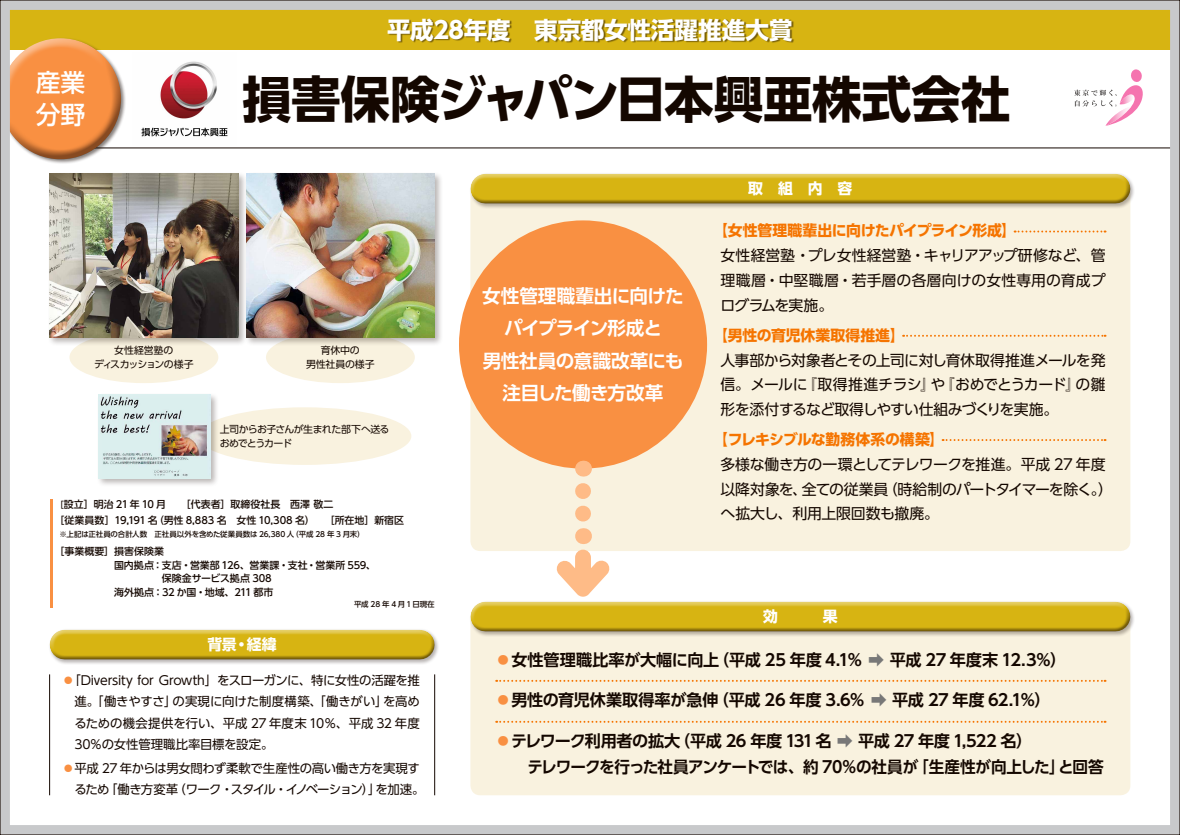
<style>
.page{position:relative;width:1180px;height:835px;background:#fff}
.page>*{position:absolute;margin:0;border:0;box-sizing:border-box;transform-origin:0 0}
.t1{font:700 49.59px "UD Shin Go Pr 6 N";letter-spacing:-.01em;color:#140700}
.t2{font:500 24.82px/32.2px "UD Shin Go Pr 6 N";color:#fff}
.t3{font:700 23.55px "UD Shin Go Pr 6 N";letter-spacing:-.005em;color:#fff}
.t4{font:700 18.59px/32.2px "UD Shin Go Pr 6 N De";letter-spacing:-.03em;color:#fff;text-align:center}
.t5{font:700 16.13px/26.1px "UD Shin Go Pr 6 N De";letter-spacing:-.025em;color:#140700}
.t6{font:14.87px/24.8px "UD Shin Go Pr 6 N";letter-spacing:-.025em;color:#140700;text-align:justify}
.t7{font:700 14.87px "UD Shin Go Pr 6 N";letter-spacing:-.025em;color:#f57400}
.t8{font:700 14.87px "UD Shin Go Pr 6 N";color:#fff}
.t9{font:700 14.87px "UD Shin Go Pr 6 N";letter-spacing:-.005em;color:#f57400}
.t10{font:12.39px/21.1px "UD Shin Go Pr 6 N";letter-spacing:-.025em;color:#140700;text-align:justify}
.t11{font:500 9.9px/15.6px "UD Shin Go Pr 6 N";letter-spacing:-.005em;color:#140700}
.t12{font:9.9px/13.6px "UD Shin Go Pr 6 N";letter-spacing:-.065em;color:#140700}
.t13{font:9.9px/13.6px "UD Shin Go Pr 6 N";letter-spacing:-.045em;color:#140700;text-align:center}
.t14{font:9.9px/13.6px "UD Shin Go Pr 6 N";letter-spacing:-.02em;color:#140700;text-align:center}
.t15{font:500 7.46px "UD Shin Go Pr 6 N";letter-spacing:-.01em;color:#140700}
.t16{font:500 7.46px "UD Shin Go Pr 6 N";letter-spacing:.15em;color:#140700}
.s1{font-size:8.68px}
.s2{color:#f99042}
.s3{color:#787878}
</style>
<div class="page">
<div style="left:0;top:0;width:1180px;height:50px;background:#d7b412"></div>
<div style="left:388px;top:19px;width:406px;height:24px;background:#140700;opacity:.5"></div>
<svg style="left:1074px;top:69px;width:68px;height:57px"></svg>
<hr style="left:50px;top:148px;width:1130px;height:1px;background:#140700">
<img style="left:141px;top:61px;width:87px;height:76px">
<div style="left:470px;top:209px;width:660px;height:342px;background:#f9f2df"></div>
<div style="left:470px;top:636px;width:660px;height:159px;background:#f9f2df"></div>
<div style="left:69px;top:331px;width:149px;height:52px;background:#f9f2df;border-radius:50%"></div>
<div style="left:266px;top:331px;width:149px;height:52px;background:#f9f2df;border-radius:50%"></div>
<div style="left:198px;top:407px;width:213px;height:58px;background:#f9f2df;border-radius:50%"></div>
<div style="left:469px;top:172px;width:666px;height:37px;background:#140700;opacity:.3"></div>
<div style="left:470px;top:174px;width:660px;height:20px;background:#fff;opacity:.5"></div>
<div style="left:470px;top:178px;width:660px;height:26px;background:#140700;opacity:.5"></div>
<div style="left:469px;top:600px;width:666px;height:36px;background:#140700;opacity:.3"></div>
<div style="left:470px;top:601px;width:660px;height:20px;background:#fff;opacity:.5"></div>
<div style="left:470px;top:605px;width:660px;height:27px;background:#140700;opacity:.5"></div>
<div style="left:48px;top:628px;width:392px;height:36px;background:#140700;opacity:.3"></div>
<div style="left:50px;top:629px;width:385px;height:20px;background:#fff;opacity:.5"></div>
<div style="left:50px;top:634px;width:385px;height:26px;background:#140700;opacity:.5"></div>
<div style="left:0;top:37px;width:126px;height:128px;background:#140700;opacity:.5"></div>
<div style="left:0;top:38px;width:120px;height:95px;background:#fff;opacity:.5"></div>
<div style="left:0;top:57px;width:122px;height:103px;background:#140700;opacity:.5"></div>
<svg style="left:1014px;top:230px;width:91px;height:2px"></svg>
<svg style="left:903px;top:335px;width:202px;height:2px"></svg>
<svg style="left:942px;top:439px;width:163px;height:2px"></svg>
<svg style="left:496px;top:679px;width:609px;height:2px"></svg>
<svg style="left:496px;top:720px;width:609px;height:2px"></svg>
<hr style="left:50px;top:499px;width:3px;height:109px;background:#f99042">
<div style="left:48px;top:172px;width:199px;height:174px;background:#140700;opacity:.3"></div>
<img style="left:50px;top:174px;width:188px;height:163px">
<div style="left:459px;top:220px;width:248px;height:248px;background:#f99042;border-radius:50%"></div>
<hr style="left:49px;top:674px;width:1px;height:121px;background:#140700">
<hr style="left:434px;top:674px;width:1px;height:121px;background:#140700">
<svg style="left:556px;top:528px;width:54px;height:68px"></svg>
<svg style="left:575px;top:460px;width:16px;height:53px"></svg>
<div style="left:244px;top:172px;width:200px;height:174px;background:#140700;opacity:.3"></div>
<img style="left:246px;top:174px;width:189px;height:163px">
<div style="left:96px;top:392px;width:123px;height:95px;background:#140700;opacity:.3"></div>
<img style="left:98px;top:394px;width:112px;height:84px">
<div style="left:0;top:0;width:1180px;height:834px;border:10px solid #c8c9cb"></div>
<h2 class="t2" style="left:36px;top:66px;width:51px">産業分野</h2>
<h3 class="t3" style="left:387px;top:10px;width:407px">平成28年度　東京都女性活躍推進大賞</h3>
<h1 class="t1" style="left:242px;top:58px;width:770px">損害保険ジャパン日本興亜株式会社</h1>
<p class="t13" style="left:94px;top:343px;width:101px">女性経営塾の<br>ディスカッションの様子</p>
<p class="t14" style="left:306px;top:343px;width:70px">育休中の<br>男性社員の様子</p>
<p class="t12" style="left:220px;top:422px;width:171px">上司からお子さんが生まれた部下へ送るおめでとうカード</p>
<p class="t11" style="left:55px;top:496px;width:351px"><span class="s1">［</span>設立］明治 21 年 10 月　　［代表者］取締役社長　西澤 敬二<br>［従業員数］19,191 名（男性 8,883 名　女性 10,308 名）　　［所在地］新宿区</p>
<p class="t15" style="left:60px;top:528px;width:306px">※上記は正社員の合計人数　正社員以外を含めた従業員数は 26,380 人（平成 28 年 3 月末）</p>
<p class="t11" style="left:55px;top:543px;width:111px">［事業概要］損害保険業</p>
<p class="t11" style="left:114px;top:556px;width:263px">国内拠点：支店・営業部 126、営業課・支社・営業所 559、</p>
<p class="t11" style="left:162px;top:570px;width:111px">保険金サービス拠点 308</p>
<p class="t11" style="left:114px;top:584px;width:161px">海外拠点：32 か国・地域、211 都市</p>
<p class="t16" style="left:354px;top:598px;width:82px">平成28年4月1日現在</p>
<p class="t8" style="left:207px;top:632px;width:71px">背景・経緯</p>
<p class="t10" style="left:74px;top:669px;width:347px;text-indent:-12px"><span class="s2">⃝</span>「Diversity for Growth」をスローガンに、特に女性の活躍を推進。「働きやすさ」の実現に向けた制度構築、「働きがい」を高めるための機会提供を行い、平成 27 年度末 10％、平成 32 年度30％の女性管理職比率目標を設定。</p>
<p class="t10" style="left:74px;top:757px;width:351px;text-indent:-12px"><span class="s2">⃝</span>平成 27 年からは男女問わず柔軟で生産性の高い働き方を実現するため「働き方変革（ワーク・スタイル・イノベーション）」を加速。</p>
<p class="t4" style="left:482px;top:279px;width:203px">女性管理職輩出に向けたパイプライン形成と<br>男性社員の意識改革にも注目した働き方改革</p>
<p class="t8" style="left:748px;top:176px;width:106px">取　組　内　容</p>
<p class="t7" style="left:713px;top:219px;width:304px">【女性管理職輩出に向けたパイプライン形成】</p>
<p class="t6" style="left:720px;top:243px;width:386px">女性経営塾・プレ女性経営塾・キャリアアップ研修など、管理職層・中堅職層・若手層の各層向けの女性専用の育成プログラムを実施。</p>
<p class="t9" style="left:713px;top:323px;width:193px">【男性の育児休業取得推進】</p>
<p class="t6" style="left:720px;top:347px;width:386px">人事部から対象者とその上司に対し育休取得推進メールを発信。メールに『取得推進チラシ』や『おめでとうカード』の雛形を添付するなど取得しやすい仕組みづくりを実施。</p>
<p class="t7" style="left:713px;top:427px;width:232px">【フレキシブルな勤務体系の構築】</p>
<p class="t6" style="left:720px;top:451px;width:394px;text-align:left">多様な働き方の一環としてテレワークを推進。平成 27 年度以降対象を、全ての従業員（時給制のパートタイマーを除く。）へ拡大し、利用上限回数も撤廃。</p>
<p class="t8" style="left:763px;top:604px;width:76px">効　　　果</p>
<p class="t5" style="left:495px;top:645px;width:572px"><span class="s2">⃝</span> 女性管理職比率が大幅に向上（平成 25 年度 4.1％ <span class="s3">➡</span> 平成 27 年度末 12.3％）</p>
<p class="t5" style="left:495px;top:686px;width:557px"><span class="s2">⃝</span> 男性の育児休業取得率が急伸（平成 26 年度 3.6％ <span class="s3">➡</span> 平成 27 年度 62.1％）</p>
<p class="t5" style="left:527px;top:727px;width:578px;text-indent:-32px"><span class="s2">⃝</span> テレワーク利用者の拡大（平成 26 年度 131名 <span class="s3">➡</span> 平成 27 年度 1,522 名）<br>テレワークを行った社員アンケートでは、約 70％の社員が「生産性が向上した」と回答</p>
</div>
